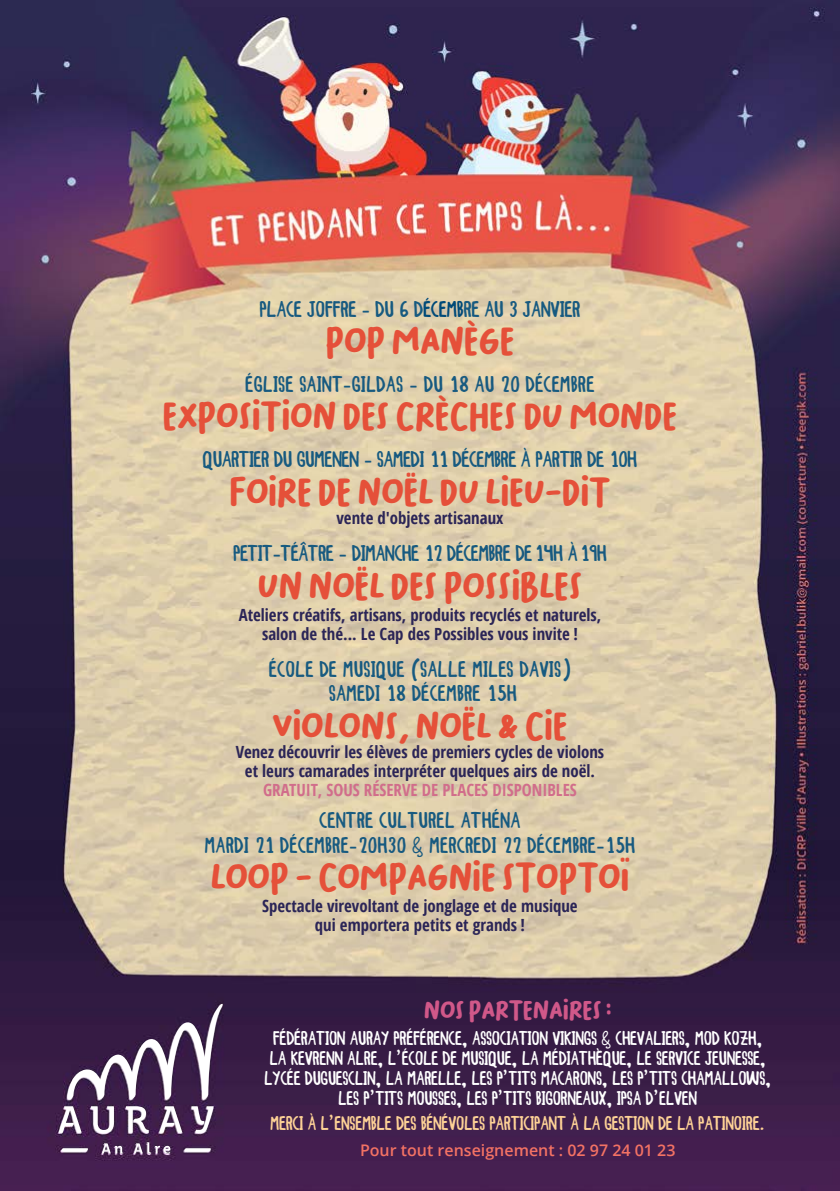
<style>
.page{position:relative;width:840px;height:1191px;background:#fff}
.page>*{position:absolute;margin:0;border:0;box-sizing:border-box;transform-origin:0 0}
.t1{font:38.2px "Bakso Sapi";letter-spacing:-.07em;color:#e55039;scale:.9 1}
.t2{font:26px "Bakso Sapi";color:#d05889;scale:.9 1}
.t3{font:700 23px/24.2px "WOODCUTTE Rsimplefont";color:#175a80}
.t4{font:700 23px "WOODCUTTE Rsimplefont";letter-spacing:-.03em;color:#175a80}
.t5{font:700 23px "WOODCUTTE Rsimplefont";letter-spacing:-.02em;color:#175a80}
.t6{font:700 20px/20px "WOODCUTTE Rsimplefont";letter-spacing:-.02em;color:#fff;text-align:center}
.t7{font:700 20px "WOODCUTTE Rsimplefont";letter-spacing:-.02em;color:#fed296}
.t8{font:700 16.8px/19px "Open Sans Condensed";color:#2b2557;text-align:center}
.t9{font:700 16.8px "Open Sans Condensed";color:#d16d8b}
.t10{font:600 16px "Open Sans";color:#f37264}
.s1{color:#004a78}
</style>
<div class="page">
<img style="left:0;top:0;width:839px;height:1191px">
<svg style="left:59px;top:1003px;width:165px;height:150px"></svg>
<h3 class="t5" style="left:259px;top:297px;width:322px">PLACE JOFFRE - DU 6 D<span class="s1">ÉCEMB</span>RE AU 3 JANVIER</h3>
<h1 class="t1" style="left:324px;top:319px;width:173px">POP MANÈGE</h1>
<h3 class="t3" style="left:245px;top:372px;width:26px">ÉGLISE</h3>
<h3 class="t3" style="left:299px;top:372px;width:71px">SAINT-GILDAS</h3>
<h3 class="t3" style="left:409px;top:372px;width:187px">- DU 18 AU 20 DÉCEMBRE</h3>
<h1 class="t1" style="left:161px;top:394px;width:119px">EXPOSITION</h1>
<h1 class="t1" style="left:341px;top:394px;width:278px">DES CRÈCHES DU MOND</h1>
<h1 class="t1" style="left:661px;top:394px;width:20px">E</h1>
<h3 class="t3" style="left:202px;top:447px;width:113px">QUARTIER DU GUMENEN</h3>
<h3 class="t3" style="left:363px;top:447px;width:23px">- SAMEDI</h3>
<h3 class="t3" style="left:429px;top:447px;width:49px">11 DÉCEMBRE</h3>
<h3 class="t3" style="left:520px;top:447px;width:117px">À PARTIR DE 10H</h3>
<h1 class="t1" style="left:228px;top:469px;width:387px">FOIRE DE NOËL DU LIEU-DIT</h1>
<p class="t8" style="left:336px;top:507px;width:168px">vente d'objets artisanaux</p>
<h3 class="t4" style="left:233px;top:541px;width:375px">PETIT-TÉÂTRE - DIMANCHE 12 DÉCEMBRE DE14H À 19H</h3>
<h1 class="t1" style="left:256px;top:564px;width:365px">UN NOËL DES POSSIBLES</h1>
<p class="t8" style="left:238px;top:604px;width:364px">Ateliers créatifs, artisans, produits recyclés et naturels, salon de thé... Le Cap des Possibles vous invite !</p>
<h3 class="t3" style="left:269px;top:658px;width:84px">ÉCOLE DE MUSIQUE</h3>
<h3 class="t3" style="left:410px;top:658px;width:20px">(SALLE</h3>
<h3 class="t3" style="left:472px;top:658px;width:10px">MILES</h3>
<h3 class="t3" style="left:519px;top:658px;width:53px">DAVIS)</h3>
<h3 class="t3" style="left:329px;top:682px;width:10px">SAMEDI</h3>
<h3 class="t3" style="left:386px;top:682px;width:54px">18 DÉCEMBRE</h3>
<h3 class="t3" style="left:486px;top:682px;width:31px">15H</h3>
<h1 class="t1" style="left:271px;top:704px;width:332px">VIOLONS, NOËL &amp; CIE</h1>
<p class="t8" style="left:236px;top:742px;width:370px">Venez découvrir les élèves de premiers cycles de violons et leurs camarades interpréter quelques airs de noël.</p>
<p class="t9" style="left:263px;top:778px;width:314px">gratuit, sous réserve de places dispon ibles</p>
<h3 class="t3" style="left:319px;top:809px;width:109px">CENTRECULTUREL</h3>
<h3 class="t3" style="left:204px;top:809px;width:432px;text-indent:256px">ATHÉNA<br>MARDI 21 DÉCEMBRE-20H30 &amp; MERCREDI 22 DÉCEMBRE-15H</h3>
<h1 class="t1" style="left:209px;top:855px;width:41px">LOOP</h1>
<h1 class="t1" style="left:294px;top:855px;width:253px">- COMPAGNIE STOPTO</h1>
<h1 class="t1" style="left:619px;top:855px;width:14px">Ï</h1>
<p class="t8" style="left:262px;top:896px;width:317px">Spectacle virevoltant de jonglage et de musique qui emportera petits et grands !</p>
<h2 class="t2" style="left:423px;top:995px;width:212px">NOS PARTENAIRES:</h2>
<p class="t6" style="left:264px;top:1028px;width:508px">FÉDÉRATION AURAY PRÉFÉRENCE, ASSOCIATION VIKINGS &amp; CHEVALIERS, MOD KOZH, LA KEVRENN ALRE, L’ÉCOLE DE MUSIQUE, LA MÉDIATHÈQUE, LE SERVICE JEUNESSE, LYCÉE DUGUESCLIN, LA MARELLE, LES P’TITS MACARONS, LES P’TITS CHAMALLOWS, LES P’TITS MOUSSES, LES P’TITS BIGORNEAUX, IPSA D’ELVEN</p>
<p class="t7" style="left:270px;top:1113px;width:496px">MERCI À L’ENSEMBLE DES BÉNÉVOLES PARTICIPANT À LA GESTION DE LA PATINOIRE.</p>
<p class="t10" style="left:360px;top:1138px;width:317px">Pour tout renseignement : 02 97 24 01 23</p>
</div>
